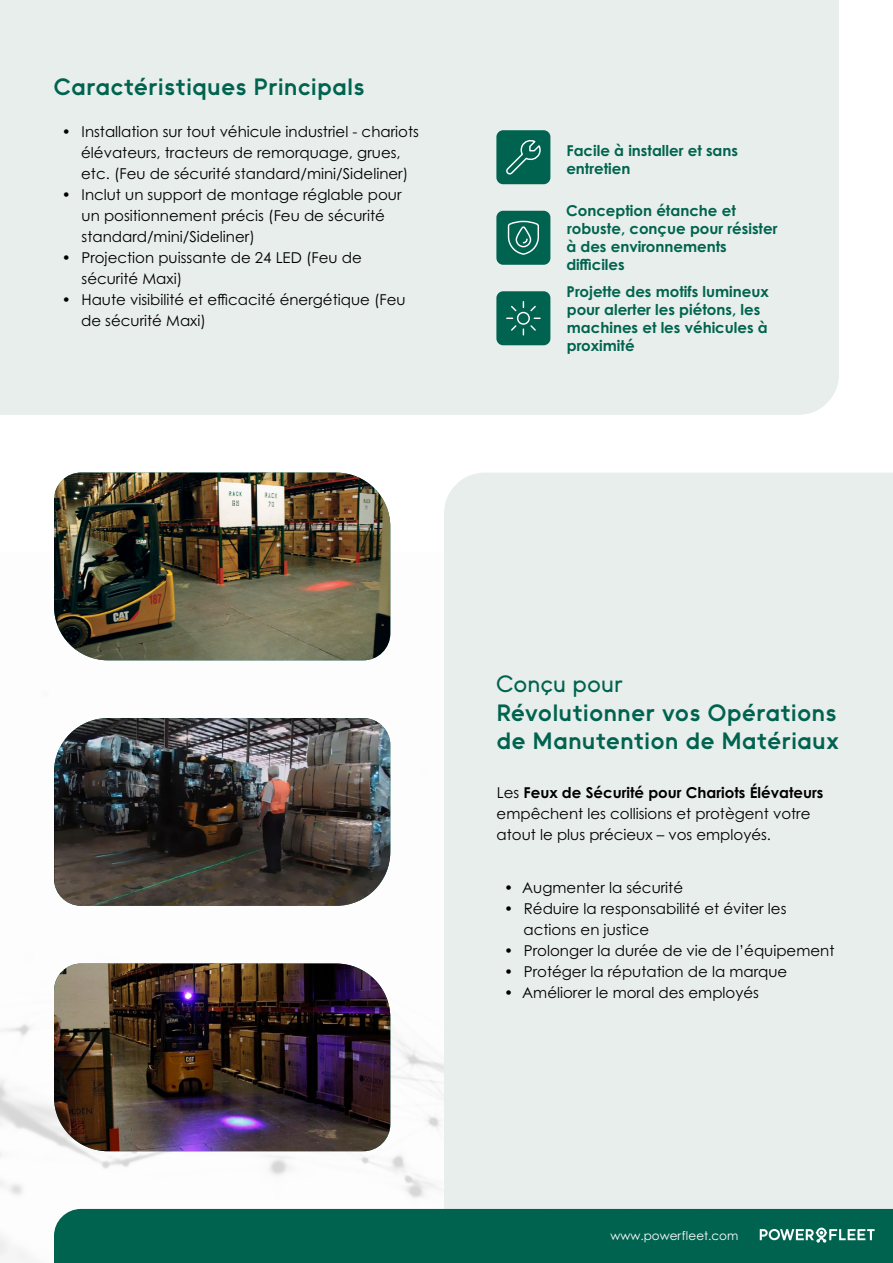
<style>
.page{position:relative;width:893px;height:1263px;background:#fff}
.page>*{position:absolute;margin:0;border:0;box-sizing:border-box;transform-origin:0 0}
.t1{font:700 24px/28.8px "II Vorkurs";color:#00634f}
.t2{font:500 24px "II Vorkurs";color:#00634f}
.t3{font:15px/21px "Century Gothic Pro";color:#000}
.t4{font:700 15px/18px "Century Gothic Pro";color:#00644e}
.t5{font:12px "Century Gothic Pro";color:#fff}
.s1{font-weight:700}
</style>
<div class="page">
<img style="left:0;top:552px;width:444px;height:711px">
<div style="left:0;top:0;width:839px;height:415px;background:#e8eeec"></div>
<div style="left:444px;top:473px;width:449px;height:736px;background:#e8eeec"></div>
<img style="left:54px;top:718px;width:336px;height:188px">
<img style="left:54px;top:473px;width:336px;height:187px">
<img style="left:54px;top:963px;width:336px;height:188px">
<div style="left:54px;top:1209px;width:839px;height:54px;background:#00634f"></div>
<svg style="left:760px;top:1228px;width:115px;height:15px"></svg>
<div style="left:496px;top:130px;width:54px;height:54px;background:#00634f;border-radius:7px"></div>
<svg style="left:506px;top:140px;width:35px;height:35px"></svg>
<div style="left:496px;top:211px;width:54px;height:54px;background:#00634f;border-radius:7px"></div>
<svg style="left:507px;top:220px;width:32px;height:35px"></svg>
<div style="left:496px;top:291px;width:54px;height:54px;background:#00634f;border-radius:7px"></div>
<svg style="left:507px;top:302px;width:33px;height:33px"></svg>
<h1 class="t1" style="left:54px;top:72px;width:313px">Caractéristiques Principals</h1>
<p class="t3" style="left:62px;top:120px;width:359px;text-align:center">• Installation sur tout véhicule industriel - chariots élévateurs, tracteurs de remorquage, grues,<br>etc. (Feu de sécurité standard/mini/Sideliner)</p>
<p class="t3" style="left:82px;top:183px;width:321px;text-indent:-20px">• Inclut un support de montage réglable pour un positionnement précis (Feu de sécurité standard/mini/Sideliner)</p>
<p class="t3" style="left:82px;top:246px;width:282px;text-indent:-20px">• Projection puissante de 24 LED (Feu de sécurité Maxi)</p>
<p class="t3" style="left:81px;top:288px;width:326px;text-indent:-19px">• Haute visibilité et efficacité énergétique (Feu de sécurité Maxi)</p>
<p class="t4" style="left:566px;top:141px;width:173px">Facile à installer et sans entretien</p>
<p class="t4" style="left:566px;top:202px;width:213px">Conception étanche et robuste, conçue pour résister à des environnements difficiles</p>
<p class="t4" style="left:567px;top:282px;width:204px">Projette des motifs lumineux pour alerter les piétons, les machines et les véhicules à proximité</p>
<h1 class="t2" style="left:496px;top:670px;width:128px">Conçu pour</h1>
<h1 class="t1" style="left:496px;top:697px;width:344px">Révolutionner vos Opérations de Manutention de Matériaux</h1>
<p class="t3" style="left:497px;top:782px;width:328px">Les <span class="s1">Feux de Sécurité pour Chariots Élévateurs </span>empêchent les collisions et protègent votre atout le plus précieux – vos employés.</p>
<p class="t3" style="left:504px;top:876px;width:180px">• Augmenter la sécurité</p>
<p class="t3" style="left:524px;top:897px;width:264px;text-indent:-19px">• Réduire la responsabilité et éviter les actions en justice</p>
<p class="t3" style="left:504px;top:939px;width:332px">• Prolonger la durée de vie de l’équipement</p>
<p class="t3" style="left:504px;top:960px;width:285px">• Protéger la réputation de la marque</p>
<p class="t3" style="left:504px;top:981px;width:256px">• Améliorer le moral des employés</p>
<p class="t5" style="left:610px;top:1229px;width:130px">www.powerfleet.com</p>
</div>
